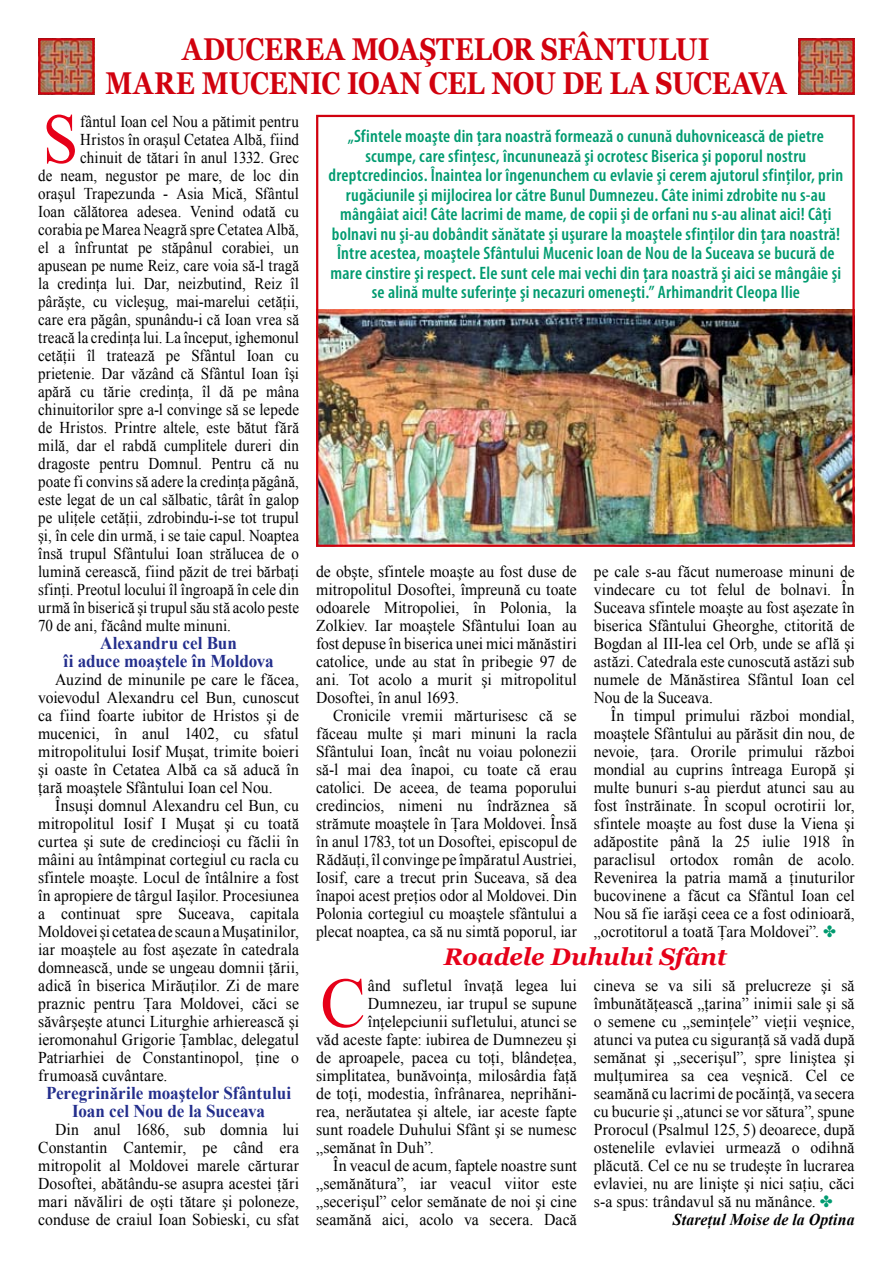
<style>
.page{position:relative;width:893px;height:1263px;background:#fff}
.page>*{position:absolute;margin:0;border:0;box-sizing:border-box;transform-origin:0 0}
.t1{font:70.8px "Times New Roman";color:#e60019;scale:.91 1}
.t2{font:70.8px "Times New Roman";color:#e60019;scale:.96 1}
.t3{font:700 31.5px/34.5px "Georgia";color:#d1010e;text-align:center;scale:.84 1}
.t4{font:italic 700 24px "Georgia";letter-spacing:-.005em;color:#e60019}
.t5{font:600 condensed 18px/19.5px "Myriad Pro";letter-spacing:.015em;color:#009b70;text-align:center}
.t6{font:700 18px/18px "Times New Roman";letter-spacing:-.005em;color:#242f8d;text-align:center;scale:.95 1}
.t7{font:16.5px/18px "Times New Roman";letter-spacing:.005em;color:#000;text-align:justify;scale:.95 1}
.t8{font:16.5px "Times New Roman";letter-spacing:.005em;color:#000;scale:.91 1}
.t9{font:16.5px "Times New Roman";letter-spacing:.005em;color:#000;scale:.96 1}
.t10{font:16.5px/18px "Times New Roman";letter-spacing:.005em;color:#000;text-align:justify;scale:.94 1}
.t11{font:italic 700 16.5px "Times New Roman";letter-spacing:.01em;color:#000;scale:.96 1}
.s1{color:#009b70}
</style>
<div class="page">
<img style="left:41px;top:41px;width:51px;height:51px">
<div style="left:38px;top:38px;width:57px;height:57px;border:2px solid #d1010e"></div>
<img style="left:801px;top:41px;width:51px;height:51px">
<div style="left:798px;top:38px;width:57px;height:57px;border:2px solid #d1010e"></div>
<img style="left:319px;top:310px;width:533px;height:234px">
<div style="left:316px;top:115px;width:539px;height:432px;border:2px solid #d1010e"></div>
<h2 class="t3" style="left:105px;top:32px;width:812px">ADUCEREA MOAŞTELOR SFÂNTULUI<br>MARE MUCENIC IOAN CEL NOU DE LA SUCEAVA</h2>
<h1 class="t1" style="left:43px;top:91px;width:41px">S</h1>
<p class="t8" style="left:80px;top:110px;width:242px">fântul Ioan cel Nou a pătimit pentru</p>
<p class="t8" style="left:80px;top:128px;width:242px">Hristos în oraşul Cetatea Albă, fiind</p>
<p class="t8" style="left:80px;top:146px;width:242px">chinuit de tătari în anul 1332. Grec</p>
<p class="t8" style="left:38px;top:164px;width:288px">de neam, negustor pe mare, de loc din</p>
<p class="t8" style="left:38px;top:182px;width:288px">oraşul Trapezunda - Asia Mică, Sfântul</p>
<p class="t8" style="left:38px;top:200px;width:288px">Ioan călătorea adesea. Venind odată cu</p>
<p class="t8" style="left:38px;top:218px;width:288px">corabia pe Marea Neagră spre Cetatea Albă,</p>
<p class="t8" style="left:38px;top:236px;width:288px">el a înfruntat pe stăpânul corabiei, un</p>
<p class="t8" style="left:38px;top:254px;width:288px">apusean pe nume Reiz, care voia să-l tragă</p>
<p class="t8" style="left:38px;top:272px;width:288px">la credinţa lui. Dar, neizbutind, Reiz îl</p>
<p class="t8" style="left:38px;top:290px;width:288px">pârăşte, cu vicleşug, mai-marelui cetăţii,</p>
<p class="t8" style="left:38px;top:308px;width:288px">care era păgân, spunându-i că Ioan vrea să</p>
<p class="t8" style="left:38px;top:326px;width:288px">treacă la credinţa lui. La început, ighemonul</p>
<p class="t8" style="left:38px;top:344px;width:288px">cetăţii îl tratează pe Sfântul Ioan cu</p>
<p class="t8" style="left:38px;top:362px;width:288px">prietenie. Dar văzând că Sfântul Ioan îşi</p>
<p class="t8" style="left:38px;top:380px;width:288px">apără cu tărie credinţa, îl dă pe mâna</p>
<p class="t8" style="left:38px;top:398px;width:288px">chinuitorilor spre a-l convinge să se lepede</p>
<p class="t8" style="left:38px;top:416px;width:288px">de Hristos. Printre altele, este bătut fără</p>
<p class="t8" style="left:38px;top:434px;width:288px">milă, dar el rabdă cumplitele dureri din</p>
<p class="t8" style="left:38px;top:452px;width:288px">dragoste pentru Domnul. Pentru că nu</p>
<p class="t8" style="left:38px;top:470px;width:288px">poate fi convins să adere la credinţa păgână,</p>
<p class="t8" style="left:38px;top:488px;width:288px">este legat de un cal sălbatic, târât în galop</p>
<p class="t8" style="left:38px;top:506px;width:288px">pe uliţele cetăţii, zdrobindu-i-se tot trupul</p>
<p class="t8" style="left:38px;top:524px;width:288px">şi, în cele din urmă, i se taie capul. Noaptea</p>
<p class="t8" style="left:38px;top:542px;width:288px">însă trupul Sfântului Ioan strălucea de o</p>
<p class="t8" style="left:38px;top:560px;width:288px">lumină cerească, fiind păzit de trei bărbaţi</p>
<p class="t8" style="left:38px;top:578px;width:288px">sfinţi. Preotul locului îl îngroapă în cele din</p>
<p class="t8" style="left:38px;top:596px;width:288px">urmă în biserică şi trupul său stă acolo peste</p>
<p class="t8" style="left:38px;top:614px;width:213px">70 de ani, făcând multe minuni.</p>
<p class="t6" style="left:64px;top:633px;width:223px">Alexandru cel Bun<br>îi aduce moaştele în Moldova</p>
<p class="t7" style="left:38px;top:670px;width:276px;text-indent:17px">Auzind de minunile pe care le făcea, voievodul Alexandru cel Bun, cunoscut ca fiind foarte iubitor de Hristos şi de mucenici, în anul 1402, cu sfatul mitropolitului Iosif Muşat, trimite boieri şi oaste în Cetatea Albă ca să aducă în ţară moaştele Sfântului Ioan cel Nou.</p>
<p class="t7" style="left:38px;top:796px;width:276px;text-indent:17px">Însuşi domnul Alexandru cel Bun, cu mitropolitul Iosif I Muşat şi cu toată curtea şi sute de credincioşi cu făclii în mâini au întâmpinat cortegiul cu racla cu sfintele moaşte. Locul de întâlnire a fost în apropiere de târgul Iaşilor. Procesiunea a continuat spre Suceava, capitala Moldovei şi cetatea de scaun a Muşatinilor, iar moaştele au fost aşezate în catedrala domnească, unde se ungeau domnii ţării, adică în biserica Mirăuţilor. Zi de mare praznic pentru Ţara Moldovei, căci se săvârşeşte atunci Liturghie arhierească şi ieromonahul Grigorie Ţamblac, delegatul Patriarhiei de Constantinopol, ţine o frumoasă cuvântare.</p>
<p class="t6" style="left:46px;top:1083px;width:259px">Peregrinările moaştelor Sfântului<br>Ioan cel Nou de la Suceava</p>
<p class="t7" style="left:38px;top:1120px;width:276px;text-indent:17px">Din anul 1686, sub domnia lui Constantin Cantemir, pe când era mitropolit al Moldovei marele cărturar Dosoftei, abătându-se asupra acestei ţări mari năvăliri de oşti tătare şi poloneze, conduse de craiul Ioan Sobieski, cu sfat</p>
<p class="t5" style="left:329px;top:126px;width:516px">„Sfintele moaşte din ţara noastră formează o cunună duhovnicească de pietre scumpe, care sfinţesc, încununează şi ocrotesc Biserica şi poporul nostru dreptcredincios. Înaintea lor îngenunchem cu evlavie şi cerem ajutorul sfinţilor, prin rugăciunile şi mijlocirea lor către Bunul Dumnezeu. Câte inimi zdrobite nu s-au mângâiat aici! Câte lacrimi de mame, de copii şi de orfani nu s-au alinat aici! Câţi bolnavi nu şi-au dobândit sănătate şi uşurare la moaştele sfinţilor din ţara noastră!<br>Între acestea, moaştele Sfântului Mucenic Ioan de Nou de la Suceava se bucură de mare cinstire şi respect. Ele sunt cele mai vechi din ţara noastră şi aici se mângâie şi se alină multe suferinţe şi necazuri omeneşti.” Arhimandrit Cleopa Ilie</p>
<p class="t7" style="left:316px;top:562px;width:276px">de obşte, sfintele moaşte au fost duse de mitropolitul Dosoftei, împreună cu toate odoarele Mitropoliei, în Polonia, la Zolkiev. Iar moaştele Sfântului Ioan au fost depuse în biserica unei mici mănăstiri catolice, unde au stat în pribegie 97 de ani. Tot acolo a murit şi mitropolitul Dosoftei, în anul 1693.</p>
<p class="t10" style="left:316px;top:706px;width:279px;text-indent:17px">Cronicile vremii mărturisesc că se făceau multe şi mari minuni la racla Sfântului Ioan, încât nu voiau polonezii să-l mai dea înapoi, cu toate că erau catolici. De aceea, de teama poporului credincios, nimeni nu îndrăznea să strămute moaştele în Ţara Moldovei. Însă în anul 1783, tot un Dosoftei, episcopul de Rădăuţi, îl convinge pe împăratul Austriei, Iosif, care a trecut prin Suceava, să dea înapoi acest preţios odor al Moldovei. Din Polonia cortegiul cu moaştele sfântului a plecat noaptea, ca să nu simtă poporul, iar</p>
<p class="t10" style="left:594px;top:562px;width:279px">pe cale s-au făcut numeroase minuni de vindecare cu tot felul de bolnavi. În Suceava sfintele moaşte au fost aşezate în biserica Sfântului Gheorghe, ctitorită de Bogdan al III-lea cel Orb, unde se află şi astăzi. Catedrala este cunoscută astăzi sub numele de Mănăstirea Sfântul Ioan cel Nou de la Suceava.</p>
<p class="t7" style="left:594px;top:706px;width:276px;text-indent:17px">În timpul primului război mondial, moaştele Sfântului au părăsit din nou, de nevoie, ţara. Ororile primului război mondial au cuprins întreaga Europă şi multe bunuri s-au pierdut atunci sau au fost înstrăinate. În scopul ocrotirii lor, sfintele moaşte au fost duse la Viena şi adăpostite până la 25 iulie 1918 în paraclisul ortodox român de acolo.<br>Revenirea la patria mamă a ţinuturilor bucovinene a făcut ca Sfântul Ioan cel Nou să fie iarăşi ceea ce a fost odinioară, „ocrotitorul a toată Ţara Moldovei”. <span class="s1">✤</span></p>
<h3 class="t4" style="left:444px;top:943px;width:284px">Roadele Duhului Sfânt</h3>
<h1 class="t2" style="left:320px;top:955px;width:49px">C</h1>
<p class="t9" style="left:368px;top:974px;width:219px">ând sufletul învaţă legea lui</p>
<p class="t9" style="left:368px;top:992px;width:219px">Dumnezeu, iar trupul se supune</p>
<p class="t9" style="left:368px;top:1010px;width:219px">înţelepciunii sufletului, atunci se</p>
<p class="t9" style="left:316px;top:1028px;width:273px">văd aceste fapte: iubirea de Dumnezeu şi</p>
<p class="t9" style="left:316px;top:1046px;width:273px">de aproapele, pacea cu toţi, blândeţea,</p>
<p class="t9" style="left:316px;top:1064px;width:273px">simplitatea, bunăvoinţa, milosârdia faţă</p>
<p class="t9" style="left:316px;top:1082px;width:273px">de toţi, modestia, înfrânarea, neprihăni-</p>
<p class="t9" style="left:316px;top:1100px;width:273px">rea, nerăutatea şi altele, iar aceste fapte</p>
<p class="t9" style="left:316px;top:1118px;width:273px">sunt roadele Duhului Sfânt şi se numesc</p>
<p class="t9" style="left:316px;top:1136px;width:124px">„semănat în Duh”.</p>
<p class="t9" style="left:333px;top:1154px;width:255px">În veacul de acum, faptele noastre sunt</p>
<p class="t9" style="left:316px;top:1172px;width:273px">„semănătura”, iar veacul viitor este</p>
<p class="t9" style="left:316px;top:1190px;width:273px">„secerişul” celor semănate de noi şi cine</p>
<p class="t9" style="left:316px;top:1208px;width:273px">seamănă aici, acolo va secera. Dacă</p>
<p class="t9" style="left:594px;top:974px;width:273px">cineva se va sili să prelucreze şi să</p>
<p class="t9" style="left:594px;top:992px;width:273px">îmbunătăţească „ţarina” inimii sale şi să</p>
<p class="t9" style="left:594px;top:1010px;width:273px">o semene cu „seminţele” vieţii veşnice,</p>
<p class="t9" style="left:594px;top:1028px;width:273px">atunci va putea cu siguranţă să vadă după</p>
<p class="t9" style="left:594px;top:1046px;width:273px">semănat şi „secerişul”, spre liniştea şi</p>
<p class="t9" style="left:594px;top:1064px;width:273px">mulţumirea sa cea veşnică. Cel ce</p>
<p class="t9" style="left:594px;top:1082px;width:273px">seamănă cu lacrimi de pocăinţă, va secera</p>
<p class="t9" style="left:594px;top:1100px;width:273px">cu bucurie şi „atunci se vor sătura”, spune</p>
<p class="t9" style="left:594px;top:1118px;width:273px">Prorocul (Psalmul 125, 5) deoarece, după</p>
<p class="t9" style="left:594px;top:1136px;width:273px">ostenelile evlaviei urmează o odihnă</p>
<p class="t9" style="left:594px;top:1154px;width:273px">plăcută. Cel ce nu se trudeşte în lucrarea</p>
<p class="t9" style="left:594px;top:1172px;width:273px">evlaviei, nu are linişte şi nici saţiu, căci</p>
<p class="t9" style="left:594px;top:1190px;width:250px">s-a spus: trândavul să nu mănânce. <span class="s1">✤</span></p>
<p class="t11" style="left:673px;top:1208px;width:191px">Stareţul Moise de la Optina</p>
</div>
